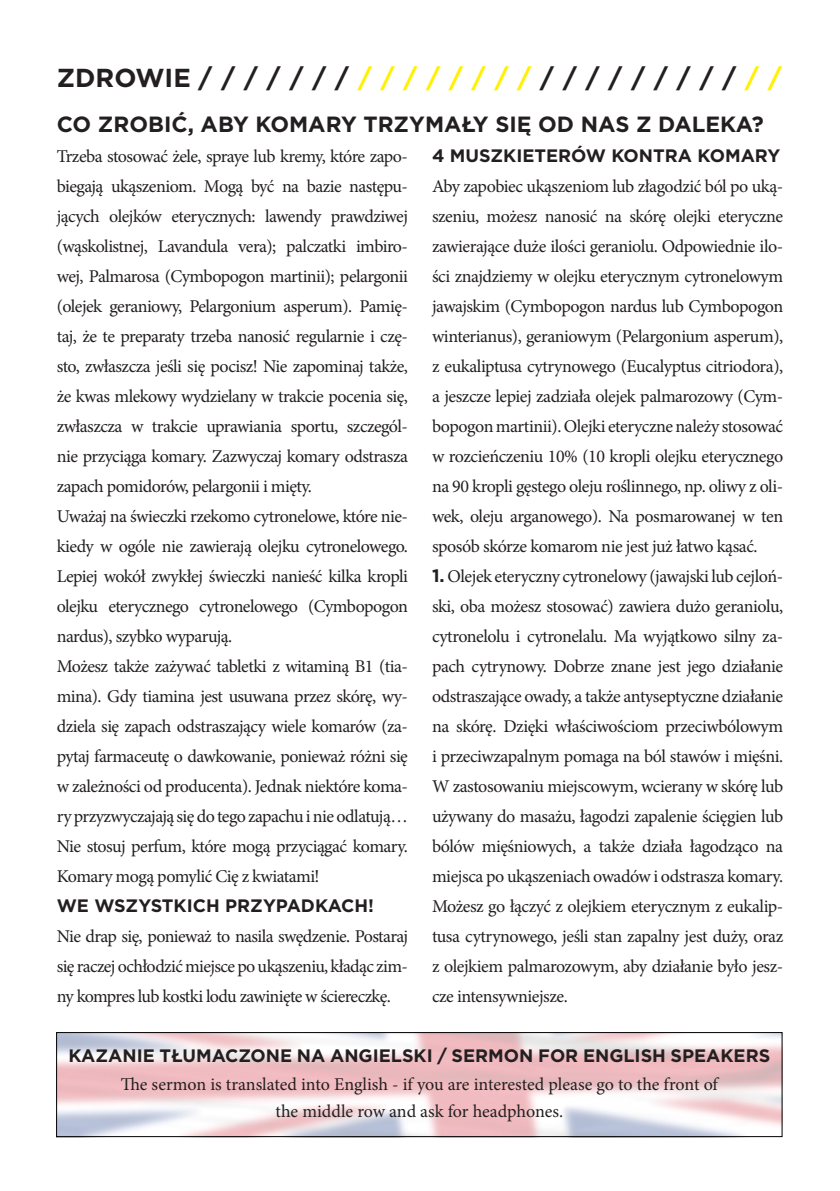
<style>
.page{position:relative;width:840px;height:1191px;background:#fff}
.page>*{position:absolute;margin:0;border:0;box-sizing:border-box;transform-origin:0 0}
.Relacje_Head{font:700 26px "Gotham";color:#231f20}
.Program___Time{font:700 22px "Gotham";color:#231f20}
.Body_Text{font:18px/30px "Minion Pro";letter-spacing:-.035em;color:#231f20;text-align:justify}
.Headline{font:18px/30px "Minion Pro";letter-spacing:-.025em;color:#231f20;text-align:justify}
.Rocznice___Zyczenia{font:18px "Minion Pro";letter-spacing:-.005em;color:#231f20}
.Headline-2{font:700 18px "Gotham";color:#231f20}
.s1{color:#fff101}
.s2{font-family:"Gotham";font-weight:700}
</style>
<div class="page">
<div style="left:56px;top:1032px;width:726px;height:105px;border:1px solid #000"></div>
<p class="Relacje_Head" style="left:57px;top:60px;width:726px">ZDROWIE ///////<span class="s1">////////</span>/////////<span class="s1">//</span></p>
<p class="Program___Time" style="left:57px;top:109px;width:708px">CO ZROBIĆ, ABY KOMARY TRZYMAŁY SIĘ OD NAS Z DALEKA?</p>
<p class="Body_Text" style="left:57px;top:141px;width:352px">Trzeba stosować żele, spraye lub kremy, które zapo&shy;biegają ukąszeniom. Mogą być na bazie następu&shy;jących olejków eterycznych: lawendy prawdziwej (wąskolistnej, Lavandula vera); palczatki imbiro&shy;wej, Palmarosa (Cymbopogon martinii); pelargonii (olejek geraniowy, Pelargonium asperum). Pamię&shy;taj, że te preparaty trzeba nanosić regularnie i czę&shy;sto, zwłaszcza jeśli się pocisz! Nie zapominaj także, że kwas mlekowy wydzielany w trakcie pocenia się, zwłaszcza w trakcie uprawiania sportu, szczegól&shy;nie przyciąga komary. Zazwyczaj komary odstrasza zapach pomidorów, pelargonii i mięty.</p>
<p class="Body_Text" style="left:57px;top:501px;width:352px">Uważaj na świeczki rzekomo cytronelowe, które nie&shy;kiedy w ogóle nie zawierają olejku cytronelowego.<br>Lepiej wokół zwykłej świeczki nanieść kilka kropli olejku eterycznego cytronelowego (Cymbopogon nardus), szybko wyparują.</p>
<p class="Body_Text" style="left:57px;top:651px;width:352px">Możesz także zażywać tabletki z witaminą B1 (tia&shy;mina). Gdy tiamina jest usuwana przez skórę, wy&shy;dziela się zapach odstraszający wiele komarów (za&shy;pytaj farmaceutę o dawkowanie, ponieważ różni się w zależności od producenta). Jednak niektóre koma&shy;ry przyzwyczajają się do tego zapachu i nie odlatują… Nie stosuj perfum, które mogą przyciągać komary.<br>Komary mogą pomylić Cię z kwiatami!</p>
<p class="Headline-2" style="left:57px;top:893px;width:319px">WE WSZYSTKICH PRZYPADKACH!</p>
<p class="Body_Text" style="left:57px;top:921px;width:352px">Nie drap się, ponieważ to nasila swędzenie. Postaraj się raczej ochłodzić miejsce po ukąszeniu, kładąc zim&shy;ny kompres lub kostki lodu zawinięte w ściereczkę.</p>
<p class="Headline-2" style="left:432px;top:143px;width:349px">4 MUSZKIETERÓW KONTRA KOMARY</p>
<p class="Body_Text" style="left:432px;top:171px;width:352px">Aby zapobiec ukąszeniom lub złagodzić ból po uką&shy;szeniu, możesz nanosić na skórę olejki eteryczne zawierające duże ilości geraniolu. Odpowiednie ilo&shy;ści znajdziemy w olejku eterycznym cytronelowym jawajskim (Cymbopogon nardus lub Cymbopogon winterianus), geraniowym (Pelargonium asperum), z eukaliptusa cytrynowego (Eucalyptus citriodora), a jeszcze lepiej zadziała olejek palmarozowy (Cym&shy;bopogon martinii). Olejki eteryczne należy stosować w rozcieńczeniu 10% (10 kropli olejku eterycznego na 90 kropli gęstego oleju roślinnego, np. oliwy z oli&shy;wek, oleju arganowego). Na posmarowanej w ten sposób skórze komarom nie jest już łatwo kąsać.</p>
<p class="Headline" style="left:432px;top:561px;width:352px"><span class="s2">1.</span> Olejek eteryczny cytronelowy (jawajski lub cejloń&shy;ski, oba możesz stosować) zawiera dużo geraniolu, cytronelolu i cytronelalu. Ma wyjątkowo silny za&shy;pach cytrynowy. Dobrze znane jest jego działanie odstraszające owady, a także antyseptyczne działanie na skórę. Dzięki właściwościom przeciwbólowym i przeciwzapalnym pomaga na ból stawów i mięśni.<br>W zastosowaniu miejscowym, wcierany w skórę lub używany do masażu, łagodzi zapalenie ścięgien lub bólów mięśniowych, a także działa łagodząco na miejsca po ukąszeniach owadów i odstrasza komary.<br>Możesz go łączyć z olejkiem eterycznym z eukalip&shy;tusa cytrynowego, jeśli stan zapalny jest duży, oraz z olejkiem palmarozowym, aby działanie było jesz&shy;cze intensywniejsze.</p>
<p class="Headline-2" style="left:68px;top:1043px;width:703px">KAZANIE TŁUMACZONE NA ANGIELSKI / SERMON FOR ENGLISH SPEAKERS</p>
<p class="Rocznice___Zyczenia" style="left:121px;top:1072px;width:598px">The sermon is translated into English - if you are interested please go to the front of</p>
<p class="Rocznice___Zyczenia" style="left:275px;top:1099px;width:289px">the middle row and ask for headphones.</p>
</div>
